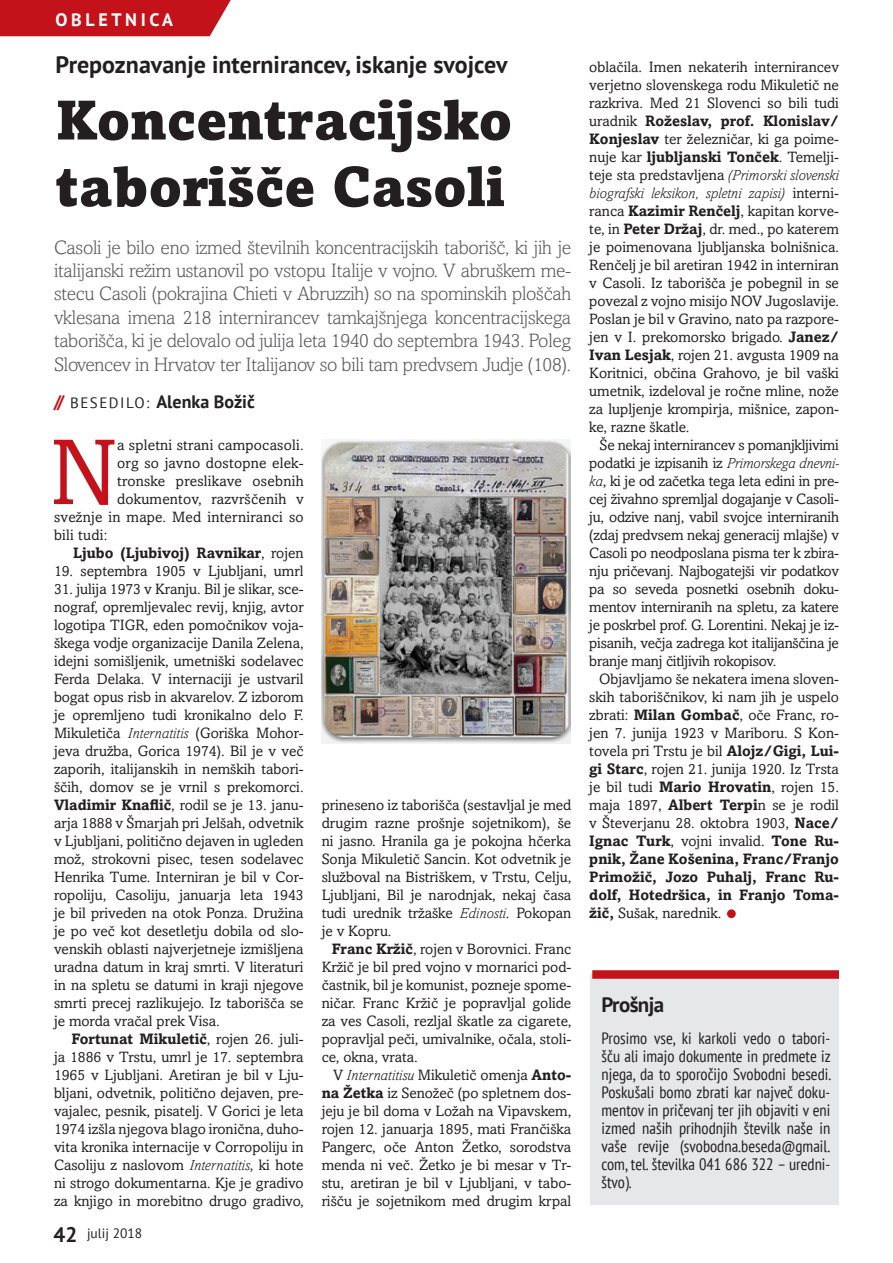
<style>
.page{position:relative;width:893px;height:1263px;background:#fff}
.page>*{position:absolute;margin:0;border:0;box-sizing:border-box;transform-origin:0 0}
.body2{font:93.75px "xpro";color:#c4121a}
.naslov{font:900 55.5px/66.6px "xpro";color:#231f20}
.nadnaslov{font:700 24px "PT Sans";color:#231f20}
.t1{font:700 21px "PT Sans";letter-spacing:-.03em;color:#231f20}
.podtekst{font:300 19.5px/23.4px "xpro 1";letter-spacing:-.015em;color:#57585a;text-align:justify}
.t2{font:700 18px "PT Sans";color:#231f20}
.t3{font:700 18px "PT Sans";letter-spacing:.2em;color:#fff}
.dogodki_narrrow{font:condensed 16.5px/18px "PT Sans";color:#231f20;text-align:justify}
.body2-2{font:15px/18px "xpro";color:#231f20;text-align:justify}
.body2-3{font:700 15px "xpro";color:#231f20}
.t4{font:13.5px "PT Sans";color:#231f20}
.s1{color:#c4121a}
.s2{font-weight:400;font-size:15px}
.s3{font-weight:400}
.s4{font-style:italic}
.s5{font-weight:700}
.s6{font-weight:700;font-size:21px}
</style>
<div class="page">
<div style="left:0;top:0;width:231px;height:36px;background:#c4121a"></div>
<img style="left:322px;top:439px;width:248px;height:304px">
<div style="left:591px;top:974px;width:248px;height:231px;background:#e6e7e9"></div>
<div style="left:592px;top:970px;width:247px;height:9px;background:#c4121a"></div>
<div style="left:727px;top:909px;width:9px;height:9px;background:#c4121a;border-radius:50%"></div>
<p class="t3" style="left:56px;top:7px;width:119px">OBLETNICA</p>
<p class="nadnaslov" style="left:56px;top:49px;width:453px">Prepoznavanje internirancev, iskanje svojcev</p>
<p class="naslov" style="left:56px;top:86px;width:458px">Koncentracijsko taborišče Casoli</p>
<p class="podtekst" style="left:54px;top:235px;width:519px">Casoli je bilo eno izmed številnih koncentracijskih taborišč, ki jih je italijanski režim ustanovil po vstopu Italije v vojno. V abruškem me&shy;stecu Casoli (pokrajina Chieti v Abruzzih) so na spominskih ploščah vklesana imena 218 internirancev tamkajšnjega koncentracijskega taborišča, ki je delovalo od julija leta 1940 do septembra 1943. Poleg Slovencev in Hrvatov ter Italijanov so bili tam predvsem Judje (108).</p>
<p class="t2" style="left:54px;top:390px;width:203px"><span class="s1">//</span> <span class="s2">BESEDILO:</span> Alenka Božič</p>
<p class="body2" style="left:50px;top:418px;width:69px">N</p>
<p class="body2-2" style="left:117px;top:436px;width:188px">a spletni strani campocasoli.</p>
<p class="body2-2" style="left:117px;top:454px;width:188px">org so javno dostopne elek-</p>
<p class="body2-2" style="left:117px;top:472px;width:188px">tronske preslikave osebnih</p>
<p class="body2-2" style="left:117px;top:490px;width:188px">dokumentov, razvrščenih v</p>
<p class="body2-2" style="left:54px;top:508px;width:251px">svežnje in mape. Med interniranci so</p>
<p class="body2-2" style="left:54px;top:526px;width:55px">bili tudi:</p>
<p class="body2-3" style="left:73px;top:544px;width:232px">Ljubo (Ljubivoj) Ravnikar<span class="s3">, rojen</span></p>
<p class="body2-2" style="left:54px;top:562px;width:251px">19. septembra 1905 v Ljubljani, umrl</p>
<p class="body2-2" style="left:54px;top:580px;width:251px">31. julija 1973 v Kranju. Bil je slikar, sce&shy;nograf, opremljevalec revij, knjig, avtor logotipa TIGR, eden pomočnikov voja&shy;škega vodje organizacije Danila Zelena, idejni somišljenik, umetniški sodelavec Ferda Delaka. V internaciji je ustvaril bogat opus risb in akvarelov. Z izborom je opremljeno tudi kronikalno delo F.<br>Mikuletiča <span class="s4">Internatitis</span> (Goriška Mohor&shy;jeva družba, Gorica 1974). Bil je v več zaporih, italijanskih in nemških tabori&shy;ščih, domov se je vrnil s prekomorci.<br><span class="s5">Vladimir Knaflič</span>, rodil se je 13. janu&shy;arja 1888 v Šmarjah pri Jelšah, odvetnik v Ljubljani, politično dejaven in ugleden mož, strokovni pisec, tesen sodelavec Henrika Tume. Interniran je bil v Cor&shy;ropoliju, Casoliju, januarja leta 1943 je bil priveden na otok Ponza. Družina je po več kot desetletju dobila od slo&shy;venskih oblasti najverjetneje izmišljena uradna datum in kraj smrti. V literaturi in na spletu se datumi in kraji njegove smrti precej razlikujejo. Iz taborišča se je morda vračal prek Visa.</p>
<p class="body2-2" style="left:54px;top:1030px;width:251px;text-indent:17px"><span class="s5">Fortunat Mikuletič</span>, rojen 26. juli&shy;ja 1886 v Trstu, umrl je 17. septembra 1965 v Ljubljani. Aretiran je bil v Lju&shy;bljani, odvetnik, politično dejaven, pre&shy;vajalec, pesnik, pisatelj. V Gorici je leta 1974 izšla njegova blago ironična, duho&shy;vita kronika internacije v Corropoliju in Casoliju z naslovom <span class="s4">Internatitis</span>, ki hote ni strogo dokumentarna. Kje je gradivo za knjigo in morebitno drugo gradivo,</p>
<p class="t4" style="left:54px;top:1225px;width:90px"><span class="s6">42</span> julij 2018</p>
<p class="body2-2" style="left:322px;top:796px;width:251px">prineseno iz taborišča (sestavljal je med drugim razne prošnje sojetnikom), še ni jasno. Hranila ga je pokojna hčerka Sonja Mikuletič Sancin. Kot odvetnik je služboval na Bistriškem, v Trstu, Celju, Ljubljani, Bil je narodnjak, nekaj časa tudi urednik tržaške <span class="s4">Edinosti</span>. Pokopan je v Kopru.</p>
<p class="body2-2" style="left:322px;top:940px;width:251px;text-indent:10px"><span class="s5">Franc Kržič</span>, rojen v Borovnici. Franc Kržič je bil pred vojno v mornarici pod&shy;častnik, bil je komunist, pozneje spome&shy;ničar. Franc Kržič je popravljal golide za ves Casoli, rezljal škatle za cigarete, popravljal peči, umivalnike, očala, stoli&shy;ce, okna, vrata.</p>
<p class="body2-2" style="left:322px;top:1066px;width:251px;text-indent:11px">V <span class="s4">Internatitisu</span> Mikuletič omenja <span class="s5">Anto&shy;na Žetka</span> iz Senožeč (po spletnem dos&shy;jeju je bil doma v Ložah na Vipavskem, rojen 12. januarja 1895, mati Frančiška Pangerc, oče Anton Žetko, sorodstva menda ni več. Žetko je bi mesar v Tr&shy;stu, aretiran je bil v Ljubljani, v tabo&shy;rišču je sojetnikom med drugim krpal</p>
<p class="body2-2" style="left:589px;top:58px;width:251px">oblačila. Imen nekaterih internirancev verjetno slovenskega rodu Mikuletič ne razkriva. Med 21 Slovenci so bili tudi uradnik <span class="s5">Rožeslav, prof. Klonislav/ Konjeslav</span> ter železničar, ki ga poime&shy;nuje kar <span class="s5">ljubljanski Tonček</span>. Temelji&shy;teje sta predstavljena <span class="s4">(Primorski slovenski biografski leksikon, spletni zapisi)</span> interni&shy;ranca <span class="s5">Kazimir Renčelj</span>, kapitan korve&shy;te, in <span class="s5">Peter Držaj</span>, dr. med., po katerem je poimenovana ljubljanska bolnišnica.<br>Renčelj je bil aretiran 1942 in interniran v Casoli. Iz taborišča je pobegnil in se povezal z vojno misijo NOV Jugoslavije.<br>Poslan je bil v Gravino, nato pa razpore&shy;jen v I. prekomorsko brigado. <span class="s5">Janez/ Ivan Lesjak</span>, rojen 21. avgusta 1909 na Koritnici, občina Grahovo, je bil vaški umetnik, izdeloval je ročne mline, nože za lupljenje krompirja, mišnice, zapon&shy;ke, razne škatle.</p>
<p class="body2-2" style="left:589px;top:436px;width:251px;text-indent:10px">Še nekaj internirancev s pomanjkljivimi podatki je izpisanih iz <span class="s4">Primorskega dnevni&shy;ka</span>, ki je od začetka tega leta edini in pre&shy;cej živahno spremljal dogajanje v Casoli&shy;ju, odzive nanj, vabil svojce interniranih (zdaj predvsem nekaj generacij mlajše) v Casoli po neodposlana pisma ter k zbira&shy;nju pričevanj. Najbogatejši vir podatkov pa so seveda posnetki osebnih doku&shy;mentov interniranih na spletu, za katere je poskrbel prof. G. Lorentini. Nekaj je iz&shy;pisanih, večja zadrega kot italijanščina je branje manj čitljivih rokopisov.</p>
<p class="body2-2" style="left:589px;top:670px;width:251px;text-indent:10px">Objavljamo še nekatera imena sloven&shy;skih taboriščnikov, ki nam jih je uspelo zbrati: <span class="s5">Milan Gombač</span>, oče Franc, ro&shy;jen 7. junija 1923 v Mariboru. S Kon&shy;tovela pri Trstu je bil <span class="s5">Alojz/Gigi, Lui&shy;gi Starc</span>, rojen 21. junija 1920. Iz Trsta je bil tudi <span class="s5">Mario Hrovatin</span>, rojen 15. maja 1897, <span class="s5">Albert Terpi</span>n se je rodil v Števerjanu 28. oktobra 1903, <span class="s5">Nace/ Ignac Turk</span>, vojni invalid. <span class="s5">Tone Ru&shy;pnik, Žane Košenina, Franc/Franjo Primožič, Jozo Puhalj, Franc Ru&shy;dolf, Hotedršica, in Franjo Toma&shy;žič,</span> Sušak, narednik.</p>
<p class="t1" style="left:602px;top:991px;width:64px">Prošnja</p>
<p class="dogodki_narrrow" style="left:602px;top:1029px;width:231px">Prosimo vse, ki karkoli vedo o tabori&shy;šču ali imajo dokumente in predmete iz njega, da to sporočijo Svobodni besedi.<br>Poskušali bomo zbrati kar največ doku&shy;mentov in pričevanj ter jih objaviti v eni izmed naših prihodnjih številk naše in vaše revije (svobodna.beseda@gmail. com, tel. številka 041 686 322 – uredni&shy;štvo).</p>
</div>
